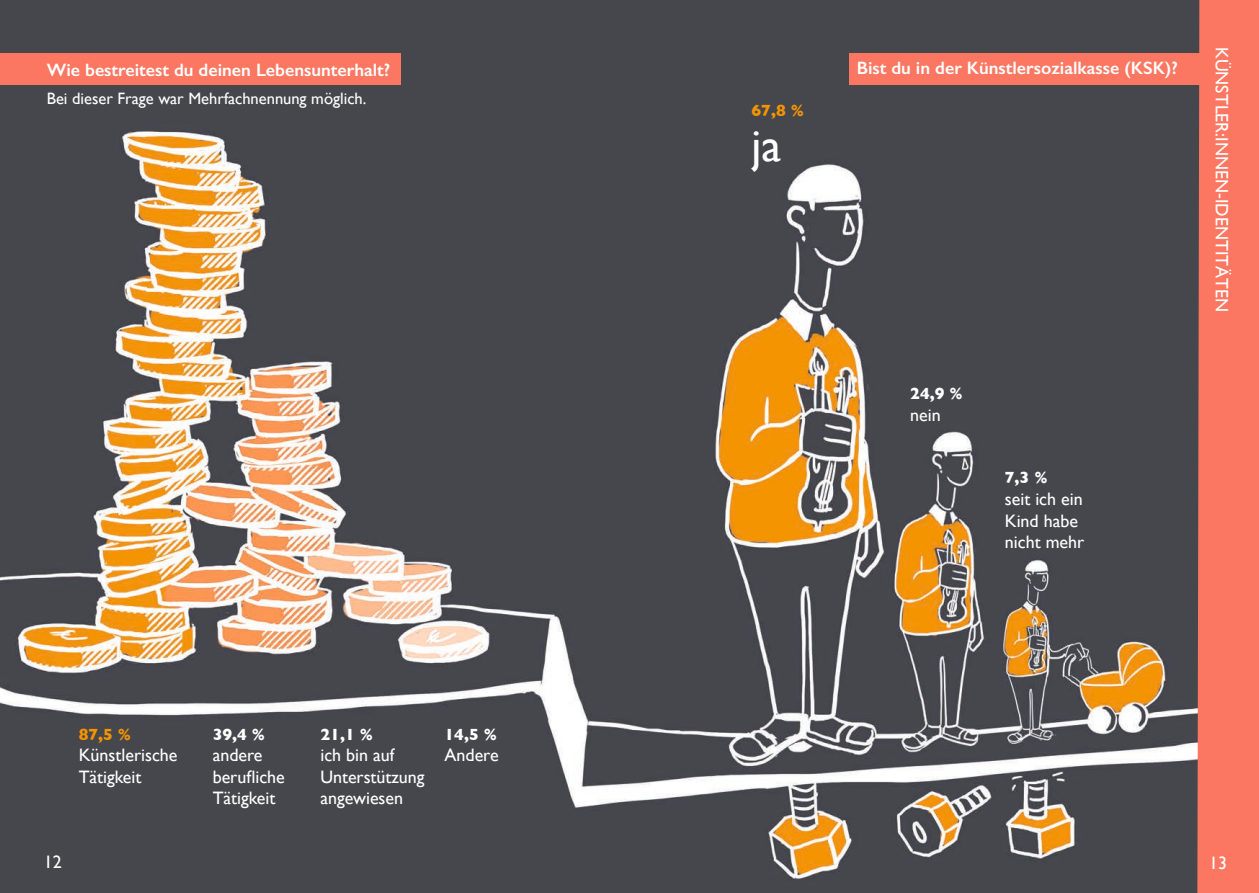
<style>
.page{position:relative;width:1259px;height:893px;background:#fff}
.page>*{position:absolute;margin:0;border:0;box-sizing:border-box;transform-origin:0 0}
.t1{font:46.5px "Gill Sans";color:#fff}
.t2{font:18px/21.6px "Gill Sans";color:#fff}
.t3{font:600 18px "Gill Sans";color:#fff}
.t4{font:16.5px "Gill Sans";color:#fff}
.t5{font:700 16.5px "Gill Sans";color:#fff}
.t6{font:700 16.5px "Gill Sans";color:#f59401}
</style>
<div class="page">
<img style="left:0;top:0;width:1197px;height:893px">
<div style="left:1197px;top:0;width:62px;height:893px;background:#fb7762"></div>
<div style="left:849px;top:54px;width:410px;height:31px;background:#fb7762"></div>
<div style="left:0;top:54px;width:401px;height:31px;background:#fb7762"></div>
<p class="t3" style="left:47px;top:59px;width:345px">Wie bestreitest du deinen Lebensunterhalt?</p>
<p class="t4" style="left:47px;top:89px;width:321px">Bei dieser Frage war Mehrfachnennung möglich.</p>
<p class="t6" style="left:79px;top:721px;width:54px">87,5 %</p>
<p class="t2" style="left:79px;top:744px;width:100px">Künstlerische<br>Tätigkeit</p>
<p class="t5" style="left:213px;top:721px;width:54px">39,4 %</p>
<p class="t2" style="left:213px;top:744px;width:74px">andere berufliche<br>Tätigkeit</p>
<p class="t5" style="left:320px;top:721px;width:54px">21,1 %</p>
<p class="t2" style="left:320px;top:744px;width:106px">ich bin auf<br>Unterstützung angewiesen</p>
<p class="t5" style="left:444px;top:721px;width:54px">14,5 %</p>
<p class="t2" style="left:444px;top:744px;width:56px">Andere</p>
<p class="t6" style="left:751px;top:97px;width:54px">67,8 %</p>
<h1 class="t1" style="left:751px;top:117px;width:32px">ja</h1>
<p class="t3" style="left:856px;top:57px;width:323px">Bist du in der Künstlersozialkasse (KSK)?</p>
<p class="t5" style="left:910px;top:381px;width:54px">24,9 %</p>
<p class="t2" style="left:910px;top:404px;width:32px">nein</p>
<p class="t5" style="left:1005px;top:465px;width:44px">7,3 %</p>
<p class="t2" style="left:1005px;top:488px;width:81px">seit ich ein<br>Kind habe nicht mehr</p>
<p class="t2" style="left:1232px;top:47px;width:267px;rotate:90deg">KÜNSTLER:INNEN-IDENTITÄTEN</p>
<p class="t2" style="left:44px;top:851px;width:19px">12</p>
<p class="t2" style="left:1209px;top:852px;width:19px">13</p>
</div>
